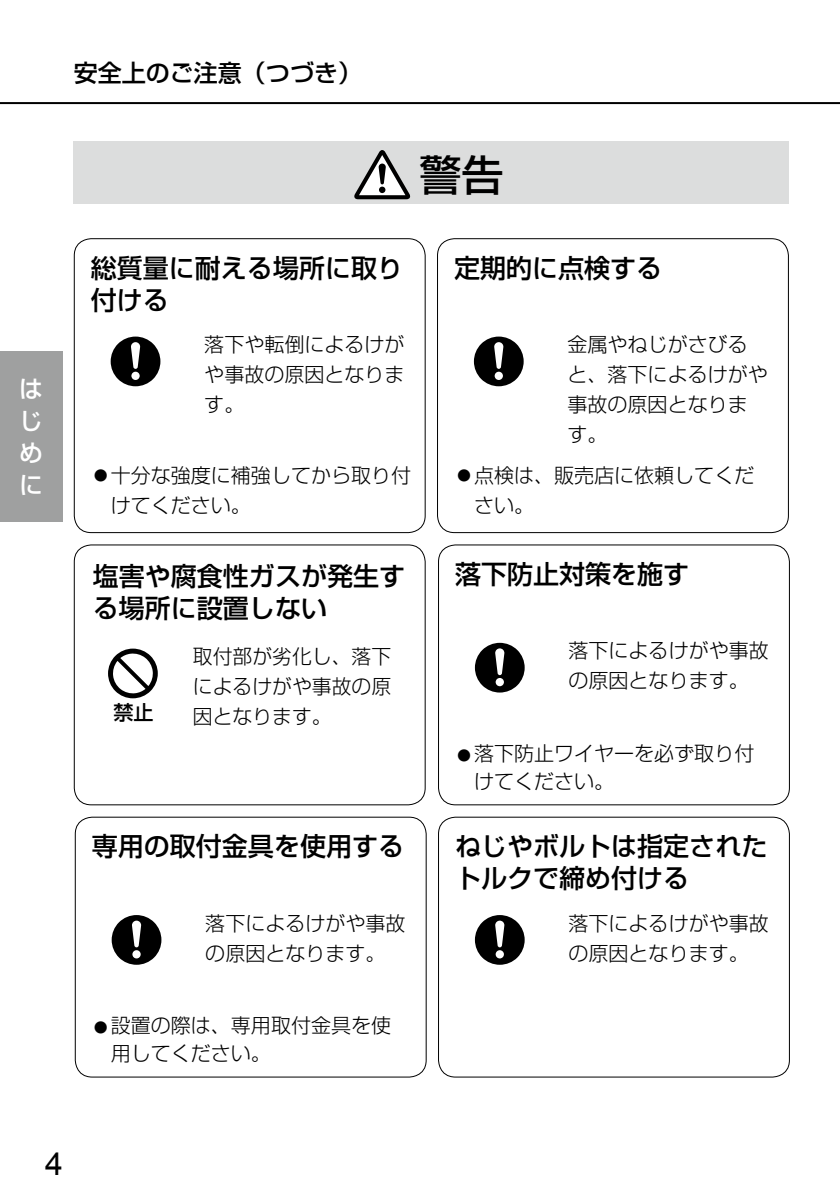
<style>
.page{position:relative;width:840px;height:1191px;background:#fff}
.page>*{position:absolute;margin:0;border:0;box-sizing:border-box;transform-origin:0 0}
.t1{font:500 42px "Shin Go Pro";color:#000}
.t2{font:32px "Arial";color:#000}
.t3{font:500 26px/32px "Shin Go Pro";color:#000}
.t4{font:500 24px "Shin Go Pro";color:#000}
.t5{font:500 24px/32px "Shin Go Pro";color:#fff;text-align:justify}
.t6{font:300 20px/30px "Shin Go Pro";color:#000}
.t7{font:500 20px "Shin Go Pro";color:#000}
</style>
<div class="page">
<hr style="left:0;top:102px;width:839px;height:2px;background:#000">
<div style="left:0;top:351px;width:62px;height:171px;background:#9fa0a0"></div>
<div style="left:74px;top:142px;width:714px;height:62px;background:#dcdddd"></div>
<svg style="left:354px;top:150px;width:57px;height:49px"></svg>
<div style="left:438px;top:544px;width:351px;height:261px;border:1px solid #000;border-radius:17px"></div>
<div style="left:438px;top:816px;width:351px;height:261px;border:1px solid #000;border-radius:17px"></div>
<div style="left:75px;top:816px;width:351px;height:261px;border:1px solid #000;border-radius:17px"></div>
<svg style="left:474px;top:643px;width:50px;height:49px"></svg>
<svg style="left:474px;top:915px;width:50px;height:49px"></svg>
<svg style="left:112px;top:915px;width:49px;height:49px"></svg>
<div style="left:437px;top:238px;width:351px;height:295px;border:1px solid #000;border-radius:17px"></div>
<svg style="left:473px;top:336px;width:50px;height:50px"></svg>
<div style="left:74px;top:544px;width:351px;height:261px;border:1px solid #000;border-radius:17px"></div>
<svg style="left:108px;top:648px;width:50px;height:50px"></svg>
<div style="left:74px;top:238px;width:351px;height:295px;border:1px solid #000;border-radius:17px"></div>
<svg style="left:111px;top:336px;width:49px;height:50px"></svg>
<p class="t5" style="left:19px;top:370px;width:25px">はじめに</p>
<p class="t4" style="left:74px;top:53px;width:290px">安全上のご注意（つづき）</p>
<h1 class="t1" style="left:419px;top:141px;width:85px">警告</h1>
<h3 class="t3" style="left:91px;top:249px;width:313px">総質量に耐える場所に取り付ける</h3>
<p class="t6" style="left:204px;top:327px;width:201px;text-align:justify">落下や転倒によるけがや事故の原因となります。</p>
<p class="t6" style="left:111px;top:457px;width:301px;text-indent:-20px">⿟ 十分な強度に補強してから取り付けてください。</p>
<h3 class="t3" style="left:93px;top:557px;width:314px">塩害や腐食性ガスが発生する場所に設置しない</h3>
<p class="t6" style="left:193px;top:639px;width:200px">取付部が劣化し、落下によるけがや事故の原</p>
<p class="t7" style="left:113px;top:695px;width:41px">禁止</p>
<p class="t6" style="left:193px;top:699px;width:140px">因となります。</p>
<h3 class="t3" style="left:92px;top:827px;width:313px">専用の取付金具を使用する</h3>
<p class="t6" style="left:205px;top:905px;width:201px">落下によるけがや事故の原因となります。</p>
<p class="t6" style="left:111px;top:1008px;width:281px;line-height:28px;text-indent:-20px">⿟ 設置の際は、専用取付金具を使用してください。</p>
<h3 class="t3" style="left:454px;top:249px;width:209px">定期的に点検する</h3>
<p class="t6" style="left:567px;top:327px;width:201px">金属やねじがさびると、落下によるけがや事故の原因となります。</p>
<p class="t6" style="left:474px;top:457px;width:281px;text-indent:-20px">⿟ 点検は、販売店に依頼してください。</p>
<h3 class="t3" style="left:455px;top:555px;width:235px">落下防止対策を施す</h3>
<p class="t6" style="left:568px;top:633px;width:201px">落下によるけがや事故の原因となります。</p>
<p class="t6" style="left:474px;top:736px;width:281px;line-height:28px;text-indent:-20px">⿟ 落下防止ワイヤーを必ず取り付けてください。</p>
<h3 class="t3" style="left:455px;top:827px;width:313px">ねじやボルトは指定されたトルクで締め付ける</h3>
<p class="t6" style="left:568px;top:905px;width:201px">落下によるけがや事故の原因となります。</p>
<h2 class="t2" style="left:45px;top:1142px;width:19px">4</h2>
</div>
